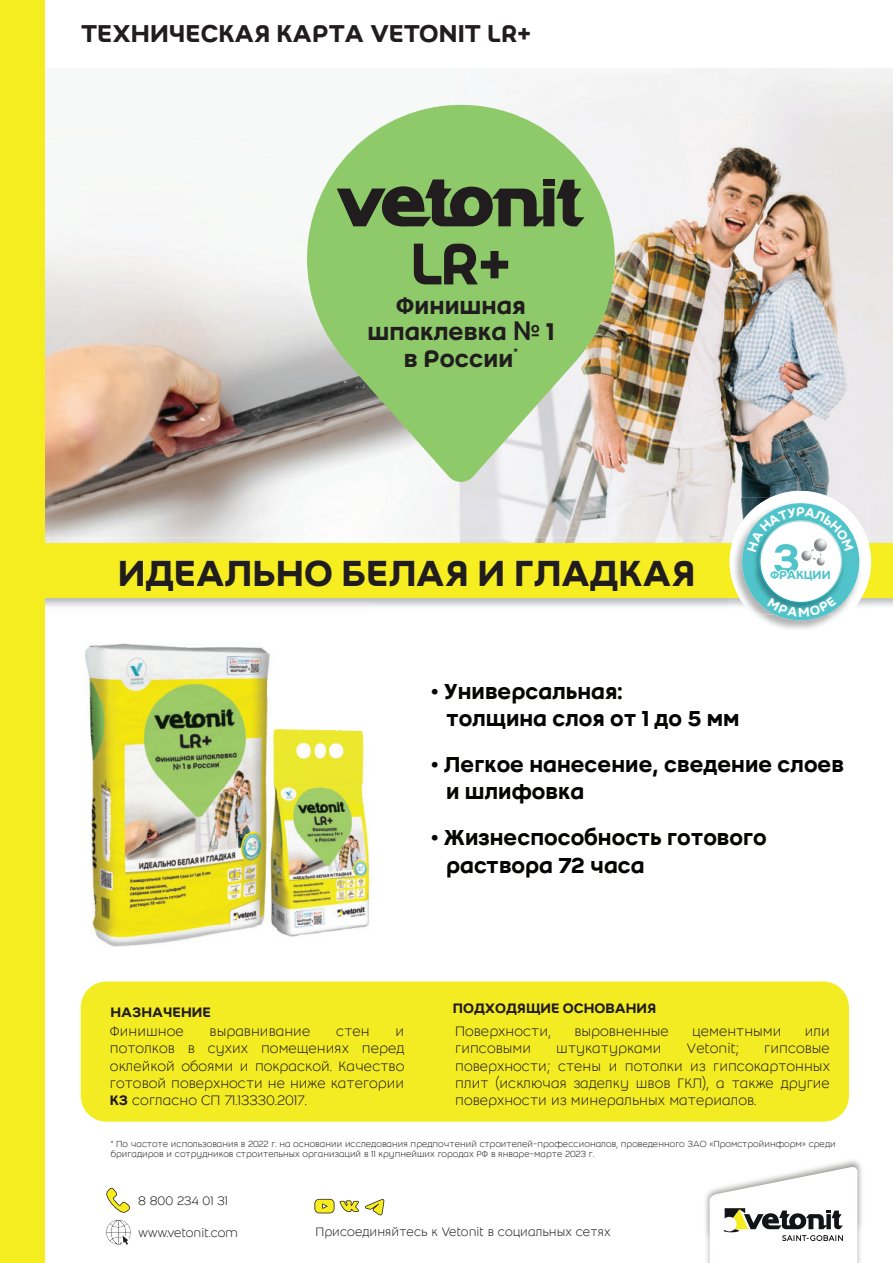
<style>
.page{position:relative;width:893px;height:1263px;background:#fff}
.page>*{position:absolute;margin:0;border:0;box-sizing:border-box;transform-origin:0 0}
.t1{font:64.8px "Weber Name";color:#211d1e}
.t2{font:500 39.9px "Weber";color:#211d1e}
.t3{font:500 27px "Weber";color:#211d1e}
.t4{font:500 26.55px/26.5px "Weber";color:#211d1e;text-align:center}
.t5{font:500 24px/27.3px "Weber";color:#040503}
.t6{font:300 15.15px/17.1px "Weber";color:#211d1e;text-align:justify}
.t7{font:500 15.15px "Weber";color:#211d1e}
.t8{font:300 13.5px "Weber";color:#211d1e}
.t9{font:500 12.9px "Weber";color:#51c4cb}
.t10{font:300 9.75px/9.8px "Weber";color:#211d1e}
.s1{font-family:"Gotham Pro"}
.s2{font-weight:500}
</style>
<div class="page">
<img style="left:44px;top:614px;width:63px;height:385px">
<img style="left:107px;top:643px;width:107px;height:57px">
<img style="left:214px;top:647px;width:56px;height:51px">
<img style="left:107px;top:700px;width:74px;height:199px">
<img style="left:107px;top:899px;width:74px;height:48px">
<img style="left:181px;top:698px;width:190px;height:242px">
<img style="left:705px;top:1160px;width:157px;height:103px">
<svg style="left:710px;top:1166px;width:147px;height:97px"></svg>
<div style="left:81px;top:981px;width:768px;height:141px;background:#f4ec23;border-radius:26px"></div>
<img style="left:44px;top:68px;width:849px;height:469px">
<img style="left:44px;top:537px;width:685px;height:70px">
<img style="left:44px;top:601px;width:330px;height:13px">
<div style="left:39px;top:543px;width:854px;height:55px;background:#f7ee21"></div>
<div style="left:729px;top:491px;width:142px;height:141px;background:#fff;border-radius:50%"></div>
<img style="left:729px;top:498px;width:138px;height:131px">
<div style="left:742px;top:503px;width:117px;height:117px;background:#51c4cb;border-radius:50%"></div>
<img style="left:750px;top:583px;width:98px;height:31px">
<div style="left:760px;top:521px;width:82px;height:82px;background:#fff;border-radius:50%"></div>
<div style="left:0;top:0;width:43px;height:1263px;background:#f6ed20"></div>
<svg style="left:307px;top:105px;width:308px;height:377px;fill:#8eca6a"></svg>
<svg style="left:337px;top:179px;width:247px;height:48px"></svg>
<svg style="left:105px;top:1188px;width:26px;height:57px"></svg>
<svg style="left:314px;top:1199px;width:20px;height:14px"></svg>
<svg style="left:340px;top:1200px;width:19px;height:12px"></svg>
<svg style="left:365px;top:1199px;width:19px;height:16px"></svg>
<svg style="left:747px;top:507px;width:106px;height:76px"></svg>
<svg style="left:767px;top:596px;width:69px;height:21px"></svg>
<h3 class="t3" style="left:81px;top:18px;width:452px">ТЕХНИЧЕСКАЯ КАРТА VETONIT LR+</h3>
<h1 class="t1" style="left:411px;top:224px;width:101px">LR+</h1>
<h3 class="t4" style="left:367px;top:293px;width:188px">Финишная шпаклевка <span class="s1">№</span> 1 в России<sup>*</sup></h3>
<h2 class="t2" style="left:118px;top:555px;width:579px">ИДЕАЛЬНО БЕЛАЯ И ГЛАДКАЯ</h2>
<p class="t9" style="left:770px;top:567px;width:62px">ФРАКЦИИ</p>
<h3 class="t5" style="left:446px;top:677px;width:295px;text-indent:-15px">• Универсальная:<br>толщина слоя от 1 до 5 мм</h3>
<h3 class="t5" style="left:446px;top:750px;width:399px;text-indent:-15px">• Легкое нанесение, сведение слоев и шлифовка</h3>
<h3 class="t5" style="left:446px;top:824px;width:322px;text-indent:-15px">• Жизнеспособность готового раствора 72 часа</h3>
<p class="t7" style="left:110px;top:1003px;width:102px">НАЗНАЧЕНИЕ</p>
<p class="t7" style="left:453px;top:999px;width:205px">ПОДХОДЯЩИЕ ОСНОВАНИЯ</p>
<p class="t6" style="left:110px;top:1023px;width:75px">Финишное</p>
<p class="t6" style="left:210px;top:1023px;width:102px">выравнивание</p>
<p class="t6" style="left:336px;top:1023px;width:35px">стен</p>
<p class="t6" style="left:110px;top:1023px;width:296px;text-indent:286px">и потолков в сухих помещениях перед оклейкой обоями и покраской. Качество готовой поверхности не ниже категории <span class="s2">К3</span> согласно СП 71.13330.2017.</p>
<p class="t6" style="left:455px;top:1023px;width:98px">Поверхности,</p>
<p class="t6" style="left:574px;top:1023px;width:96px">выровненные</p>
<p class="t6" style="left:692px;top:1023px;width:91px">цементными</p>
<p class="t6" style="left:805px;top:1023px;width:27px">или</p>
<p class="t6" style="left:455px;top:1040px;width:78px">гипсовыми</p>
<p class="t6" style="left:556px;top:1040px;width:107px">штукатурками</p>
<p class="t6" style="left:686px;top:1040px;width:54px">Vetonit;</p>
<p class="t6" style="left:455px;top:1040px;width:376px;text-indent:309px">гипсовые поверхности; стены и потолки из гипсокартонных плит (исключая заделку швов ГКЛ), а также другие поверхности из минеральных материалов.</p>
<p class="t10" style="left:111px;top:1139px;width:726px">* По частоте использования в 2022 г. на основании исследования предпочтений строителей-профессионалов, проведенного ЗАО «Промстройинформ» среди бригадиров и сотрудников строительных организаций в 11 крупнейших городах РФ в январе-марте 2023 г.</p>
<p class="t8" style="left:138px;top:1193px;width:91px">8 800 234 01 31</p>
<p class="t8" style="left:138px;top:1224px;width:101px">www.vetonit.com</p>
<p class="t8" style="left:315px;top:1224px;width:296px">Присоединяйтесь к Vetonit в социальных сетях</p>
</div>
